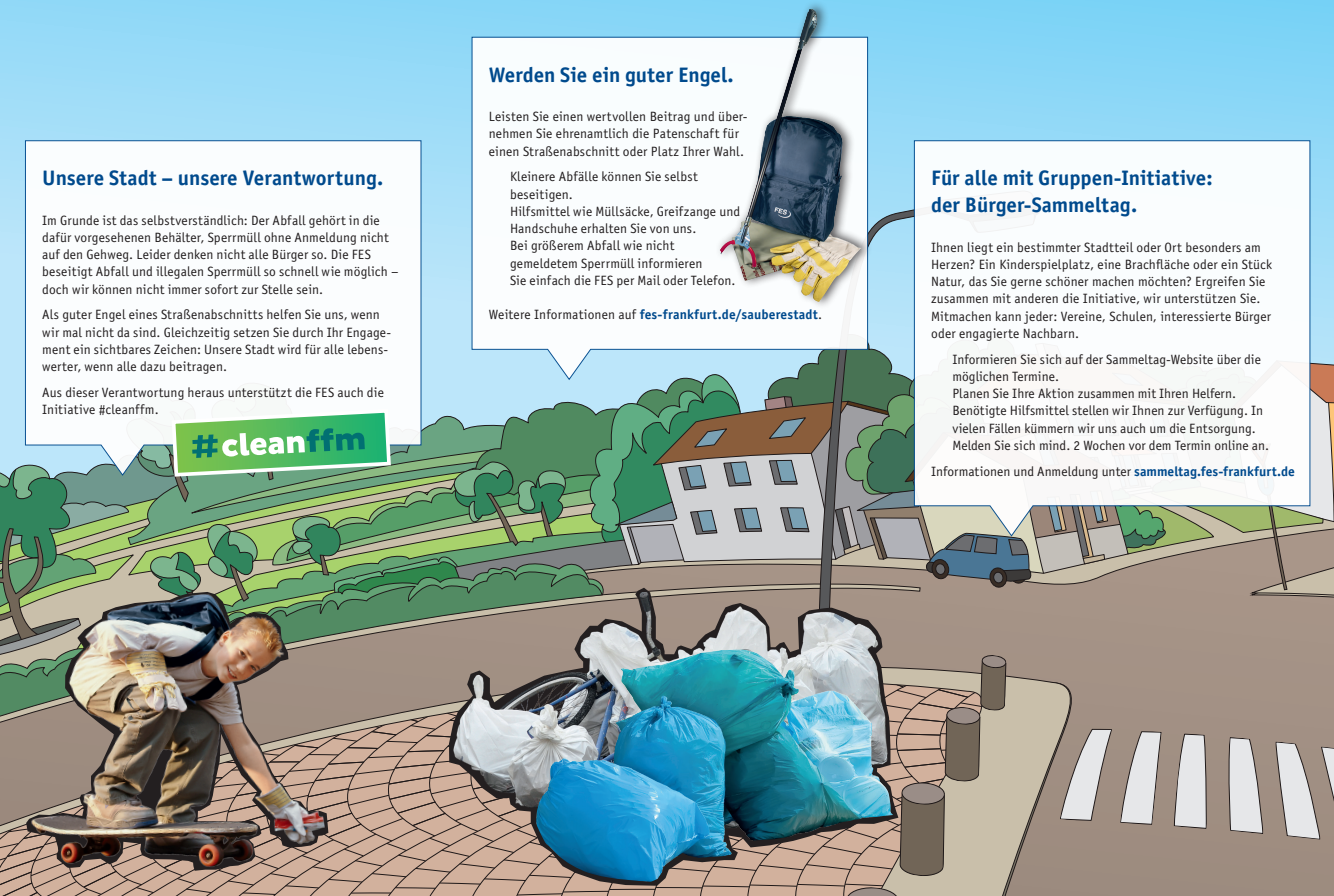
<style>
.page{position:relative;width:1334px;height:896px;background:#fff}
.page>*{position:absolute;margin:0;border:0;box-sizing:border-box;transform-origin:0 0}
.t1{font:21px/27px "Officina Sans Bold ITC";color:#004a8d}
.t2{font:13.5px/17.2px "Officina Sans Book ITC";letter-spacing:.005em;color:#231f20}
.t3{font:13.5px "Officina Sans Bold ITC";letter-spacing:.015em;color:#004a8d}
.s1{font-family:"Officina Sans Book ITC";color:#231f20}
.s2{font-family:"Officina Sans Bold ITC";color:#004a8d}
</style>
<div class="page">
<svg style="left:0;top:0;width:1334px;height:326px;background:#92d9f7"></svg>
<svg style="left:868px;top:198px;width:45px;height:128px;background:#a7d7ed"></svg>
<svg style="left:25px;top:140px;width:397px;height:186px"></svg>
<svg style="left:913px;top:140px;width:397px;height:186px"></svg>
<svg style="left:471px;top:36px;width:397px;height:290px"></svg>
<div style="left:715px;top:0;width:158px;height:309px;background:#231f20;opacity:.75"></div>
<img style="left:719px;top:9px;width:131px;height:293px">
<img style="left:0;top:326px;width:1334px;height:570px">
<h1 class="t1" style="left:42px;top:164px;width:343px">Unsere Stadt – unsere Verantwortung.</h1>
<p class="t2" style="left:42px;top:211px;width:358px">Im Grunde ist das selbstverständlich: Der Abfall gehört in die dafür vorgesehenen Behälter, Sperrmüll ohne Anmeldung nicht auf den Gehweg. Leider denken nicht alle Bürger so. Die FES beseitigt Abfall und illegalen Sperrmüll so schnell wie möglich – doch wir können nicht immer sofort zur Stelle sein.</p>
<p class="t2" style="left:42px;top:306px;width:350px">Als guter Engel eines Straßenabschnitts helfen Sie uns, wenn wir mal nicht da sind. Gleichzeitig setzen Sie durch Ihr Engage&shy;ment ein sichtbares Zeichen: Unsere Stadt wird für alle lebens&shy;werter, wenn alle dazu beitragen.</p>
<p class="t2" style="left:42px;top:383px;width:343px">Aus dieser Verantwortung heraus unterstützt die FES auch die<br>Initiative #cleanffm.</p>
<h1 class="t1" style="left:489px;top:60px;width:246px">Werden Sie ein guter Engel.</h1>
<p class="t2" style="left:489px;top:107px;width:260px">Leisten Sie einen wertvollen Beitrag und über&shy;nehmen Sie ehrenamtlich die Patenschaft für einen Straßenabschnitt oder Platz Ihrer Wahl.</p>
<p class="t2" style="left:510px;top:168px;width:232px">Kleinere Abfälle können Sie selbst beseitigen.<br>Hilfsmittel wie Müllsäcke, Greifzange und Handschuhe erhalten Sie von uns.<br>Bei größerem Abfall wie nicht gemeldetem Sperrmüll informieren<br>Sie einfach die FES per Mail oder Telefon.</p>
<p class="t3" style="left:489px;top:305px;width:335px"><span class="s1">Weitere Informationen auf</span> fes-frankfurt.de/sauberestadt<span class="s1">.</span></p>
<h1 class="t1" style="left:931px;top:164px;width:283px">Für alle mit Gruppen-Initiative: der Bürger-Sammeltag.</h1>
<p class="t2" style="left:931px;top:238px;width:342px">Ihnen liegt ein bestimmter Stadtteil oder Ort besonders am Herzen? Ein Kinderspielplatz, eine Brachfläche oder ein Stück Natur, das Sie gerne schöner machen möchten? Ergreifen Sie zusammen mit anderen die Initiative, wir unterstützen Sie.<br>Mitmachen kann jeder: Vereine, Schulen, interessierte Bürger oder engagierte Nachbarn.</p>
<p class="t2" style="left:952px;top:350px;width:318px">Informieren Sie sich auf der Sammeltag-Website über die möglichen Termine.<br>Planen Sie Ihre Aktion zusammen mit Ihren Helfern.<br>Benötigte Hilfsmittel stellen wir Ihnen zur Verfügung. In vielen Fällen kümmern wir uns auch um die Entsorgung.<br>Melden Sie sich mind. 2 Wochen vor dem Termin online an.</p>
<p class="t2" style="left:931px;top:462px;width:365px">Informationen und Anmeldung unter <span class="s2">sammeltag.fes-frankfurt.de</span></p>
</div>
